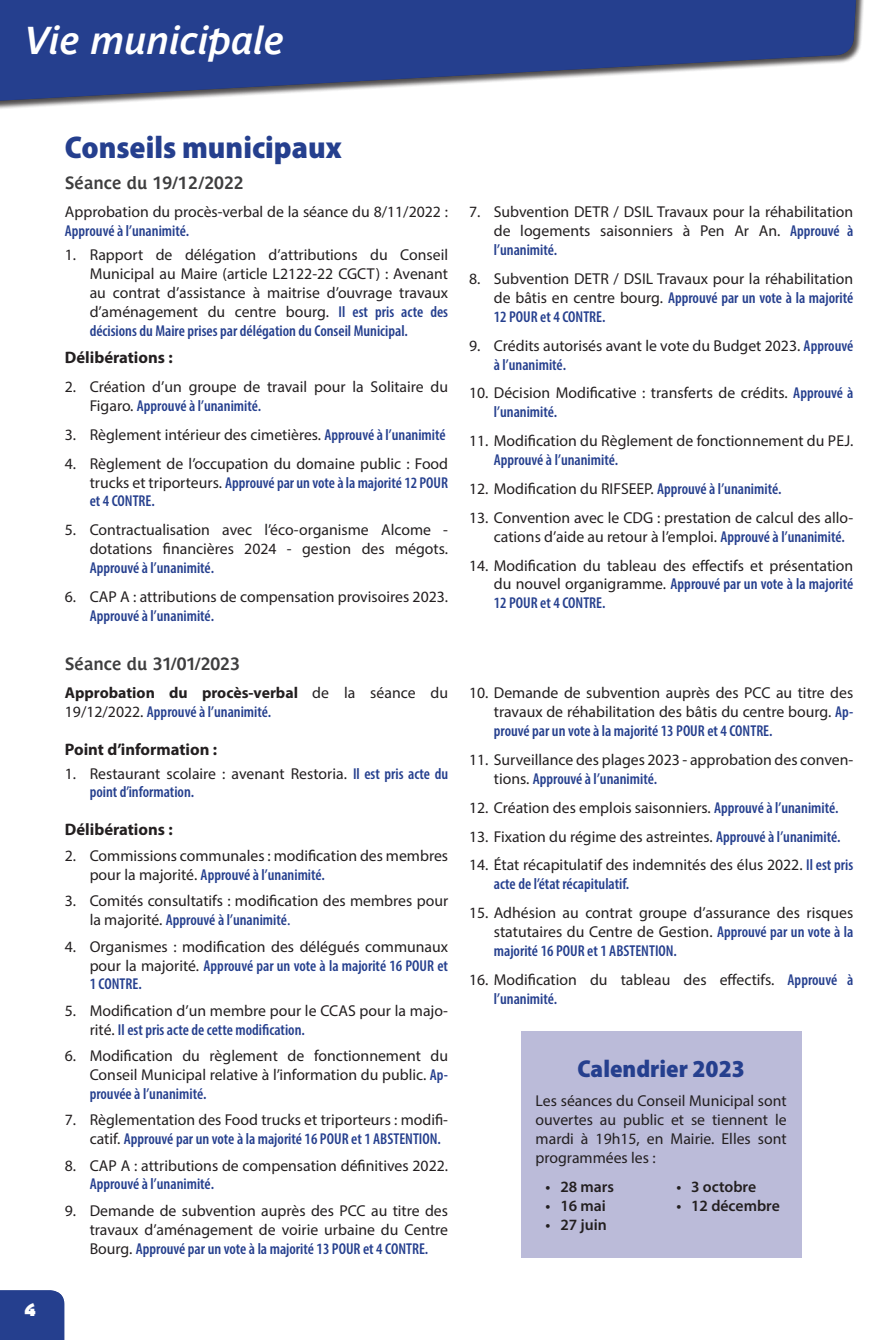
<style>
.page{position:relative;width:893px;height:1340px;background:#fff}
.page>*{position:absolute;margin:0;border:0;box-sizing:border-box;transform-origin:0 0}
.t1{font:italic 700 38.5px "Parisine Plus Std Gris";color:#fff}
.Titre_Principal{font:900 semi-condensed 31.5px "Myriad Pro";color:#253f8e}
.Titre_Principal-2{font:900 semi-condensed 24.5px "Myriad Pro";color:#253f8e}
.Article_-_Chapo{font:700 17.5px "Parisine Plus Std Gris";color:#3e3e3f}
.t2{font:700 17.5px "Parisine Plus Std Sombre";color:#fff}
.Texte_normal_gras{font:700 16.62px "Myriad Pro";color:#231f20}
.Texte_normal{font:15.75px/18.9px "Myriad Pro";color:#231f20}
.Texte_normal-2{font:700 15.75px/18.9px "Myriad Pro";color:#231f20}
.t3{font:600 15.75px "Myriad Pro";color:#231f20}
.s1{font-weight:600;font-stretch:condensed;color:#253f8e}
.s2{font-weight:400}
.s3{color:#253f8e}
</style>
<div class="page">
<div style="left:521px;top:1031px;width:280px;height:227px;background:#bbbbd9"></div>
<div style="left:0;top:0;width:867px;height:111px;background:#231f20;opacity:.55"></div>
<svg style="left:0;top:0;width:858px;height:103px;fill:#253f8e"></svg>
<div style="left:0;top:1290px;width:64px;height:49px;background:#253f8e"></div>
<p class="t1" style="left:25px;top:18px;width:261px">Vie municipale</p>
<p class="t2" style="left:25px;top:1299px;width:12px">4</p>
<p class="Titre_Principal" style="left:65px;top:126px;width:278px">Conseils municipaux</p>
<p class="Article_-_Chapo" style="left:65px;top:172px;width:180px">Séance du 19/12/2022</p>
<p class="Texte_normal" style="left:65px;top:202px;width:385px">Approbation du procès-verbal de la séance du 8/11/2022 :<br><span class="s1">Approuvé à l’unanimité.</span></p>
<p class="Texte_normal" style="left:90px;top:245px;width:360px;text-align:justify;text-indent:-25px">1. Rapport de délégation d’attributions du Conseil Municipal au Maire (article L2122-22 CGCT) : Avenant au contrat d’assistance à maitrise d’ouvrage travaux d’aménagement du centre bourg. <span class="s1">Il est pris acte des décisions du Maire prises par délégation du Conseil Municipal.</span></p>
<p class="Texte_normal_gras" style="left:65px;top:347px;width:109px">Délibérations :</p>
<p class="Texte_normal" style="left:90px;top:377px;width:360px;text-indent:-25px">2. Création d’un groupe de travail pour la Solitaire du<br>Figaro. <span class="s1">Approuvé à l’unanimité.</span></p>
<p class="Texte_normal" style="left:65px;top:425px;width:382px">3. Règlement intérieur des cimetières. <span class="s1">Approuvé à l’unanimité</span></p>
<p class="Texte_normal" style="left:90px;top:453px;width:360px;text-align:justify;text-indent:-25px">4. Règlement de l’occupation du domaine public : Food trucks et triporteurs. <span class="s1">Approuvé par un vote à la majorité 12 POUR et 4 CONTRE.</span></p>
<p class="Texte_normal" style="left:90px;top:520px;width:360px;text-align:justify;text-indent:-25px">5. Contractualisation avec l’éco-organisme Alcome - dotations financières 2024 - gestion des mégots.<br><span class="s1">Approuvé à l’unanimité.</span></p>
<p class="Texte_normal" style="left:90px;top:587px;width:360px;text-indent:-25px">6. CAP A : attributions de compensation provisoires 2023.<br><span class="s1">Approuvé à l’unanimité.</span></p>
<p class="Article_-_Chapo" style="left:65px;top:653px;width:177px">Séance du 31/01/2023</p>
<p class="Texte_normal-2" style="left:65px;top:683px;width:385px">Approbation du procès-verbal <span class="s2">de la séance du<br>19/12/2022.</span> <span class="s1">Approuvé à l’unanimité.</span></p>
<p class="Texte_normal_gras" style="left:65px;top:738px;width:154px">Point d’information :</p>
<p class="Texte_normal" style="left:90px;top:763px;width:360px;text-indent:-25px">1. Restaurant scolaire : avenant Restoria. <span class="s1">Il est pris acte du point d’information.</span></p>
<p class="Texte_normal_gras" style="left:65px;top:818px;width:109px">Délibérations :</p>
<p class="Texte_normal" style="left:90px;top:846px;width:360px;text-indent:-25px">2. Commissions communales : modification des membres pour la majorité. <span class="s1">Approuvé à l’unanimité.</span></p>
<p class="Texte_normal" style="left:90px;top:891px;width:360px;text-indent:-25px">3. Comités consultatifs : modification des membres pour la majorité. <span class="s1">Approuvé à l’unanimité</span><span class="s3">.</span></p>
<p class="Texte_normal" style="left:90px;top:936px;width:360px;text-align:justify;text-indent:-25px">4. Organismes : modification des délégués communaux pour la majorité. <span class="s1">Approuvé par un vote à la majorité 16 POUR et 1 CONTRE.</span></p>
<p class="Texte_normal" style="left:90px;top:1000px;width:360px;text-indent:-25px">5. Modification d’un membre pour le CCAS pour la majo&shy;rité. <span class="s1">Il est pris acte de cette modification.</span></p>
<p class="Texte_normal" style="left:90px;top:1046px;width:360px;text-align:justify;text-indent:-25px">6. Modification du règlement de fonctionnement du Conseil Municipal relative à l’information du public. <span class="s1">Ap&shy;prouvée à l’unanimité.</span></p>
<p class="Texte_normal" style="left:90px;top:1110px;width:360px;text-indent:-25px">7. Règlementation des Food trucks et triporteurs : modifi&shy;catif. <span class="s1">Approuvé par un vote à la majorité 16 POUR et 1 ABSTENTION.</span></p>
<p class="Texte_normal" style="left:90px;top:1155px;width:360px;text-indent:-25px">8. CAP A : attributions de compensation définitives 2022.<br><span class="s1">Approuvé à l’unanimité.</span></p>
<p class="Texte_normal" style="left:90px;top:1200px;width:360px;text-align:justify;text-indent:-25px">9. Demande de subvention auprès des PCC au titre des travaux d’aménagement de voirie urbaine du Centre Bourg. <span class="s1">Approuvé par un vote à la majorité 13 POUR et 4 CONTRE.</span></p>
<p class="Texte_normal" style="left:494px;top:202px;width:361px;text-align:justify;text-indent:-25px">7. Subvention DETR / DSIL Travaux pour la réhabilitation de logements saisonniers à Pen Ar An. <span class="s1">Approuvé à l’unanimité.</span></p>
<p class="Texte_normal" style="left:494px;top:269px;width:361px;text-align:justify;text-indent:-25px">8. Subvention DETR / DSIL Travaux pour la réhabilitation de bâtis en centre bourg. <span class="s1">Approuvé par un vote à la majorité 12 POUR et 4 CONTRE.</span></p>
<p class="Texte_normal" style="left:494px;top:336px;width:361px;text-indent:-25px">9. Crédits autorisés avant le vote du Budget 2023. <span class="s1">Approuvé à l’unanimité.</span></p>
<p class="Texte_normal" style="left:494px;top:383px;width:361px;text-indent:-25px">10. Décision Modificative : transferts de crédits. <span class="s1">Approuvé à l’unanimité.</span></p>
<p class="Texte_normal" style="left:494px;top:431px;width:361px;text-indent:-25px">11. Modification du Règlement de fonctionnement du PEJ.<br><span class="s1">Approuvé à l’unanimité.</span></p>
<p class="Texte_normal" style="left:469px;top:479px;width:314px">12. Modification du RIFSEEP. <span class="s1">Approuvé à l’unanimité.</span></p>
<p class="Texte_normal" style="left:494px;top:508px;width:361px;text-indent:-25px">13. Convention avec le CDG : prestation de calcul des allo&shy;cations d’aide au retour à l’emploi. <span class="s1">Approuvé à l’unanimité.</span></p>
<p class="Texte_normal" style="left:494px;top:555px;width:361px;text-align:justify;text-indent:-25px">14. Modification du tableau des effectifs et présentation du nouvel organigramme. <span class="s1">Approuvé par un vote à la majorité 12 POUR et 4 CONTRE.</span></p>
<p class="Texte_normal" style="left:494px;top:683px;width:361px;text-align:justify;text-indent:-25px">10. Demande de subvention auprès des PCC au titre des travaux de réhabilitation des bâtis du centre bourg. <span class="s1">Ap&shy;prouvé par un vote à la majorité 13 POUR et 4 CONTRE.</span></p>
<p class="Texte_normal" style="left:494px;top:750px;width:361px;text-indent:-25px">11. Surveillance des plages 2023 - approbation des conven&shy;tions. <span class="s1">Approuvé à l’unanimité.</span></p>
<p class="Texte_normal" style="left:469px;top:797px;width:371px">12. Création des emplois saisonniers. <span class="s1">Approuvé à l’unanimité.</span></p>
<p class="Texte_normal" style="left:469px;top:826px;width:373px">13. Fixation du régime des astreintes. <span class="s1">Approuvé à l’unanimité.</span></p>
<p class="Texte_normal" style="left:494px;top:855px;width:361px;text-indent:-25px">14. État récapitulatif des indemnités des élus 2022. <span class="s1">Il est pris acte de l’état récapitulatif.</span></p>
<p class="Texte_normal" style="left:494px;top:903px;width:361px;text-align:justify;text-indent:-25px">15. Adhésion au contrat groupe d’assurance des risques statutaires du Centre de Gestion. <span class="s1">Approuvé par un vote à la majorité 16 POUR et 1 ABSTENTION.</span></p>
<p class="Texte_normal" style="left:494px;top:969px;width:361px;text-indent:-25px">16. Modification du tableau des effectifs. <span class="s1">Approuvé à l’unanimité.</span></p>
<p class="Titre_Principal-2" style="left:577px;top:1052px;width:169px">Calendrier 2023</p>
<p class="Texte_normal" style="left:536px;top:1091px;width:253px;text-align:justify">Les séances du Conseil Municipal sont ouvertes au public et se tiennent le mardi à 19h15, en Mairie. Elles sont programmées les :</p>
<p class="t3" style="left:545px;top:1176px;width:70px">• 28 mars</p>
<p class="t3" style="left:545px;top:1195px;width:62px">• 16 mai</p>
<p class="t3" style="left:545px;top:1214px;width:63px">• 27 juin</p>
<p class="t3" style="left:676px;top:1176px;width:81px">• 3 octobre</p>
<p class="t3" style="left:676px;top:1195px;width:105px">• 12 décembre</p>
</div>
